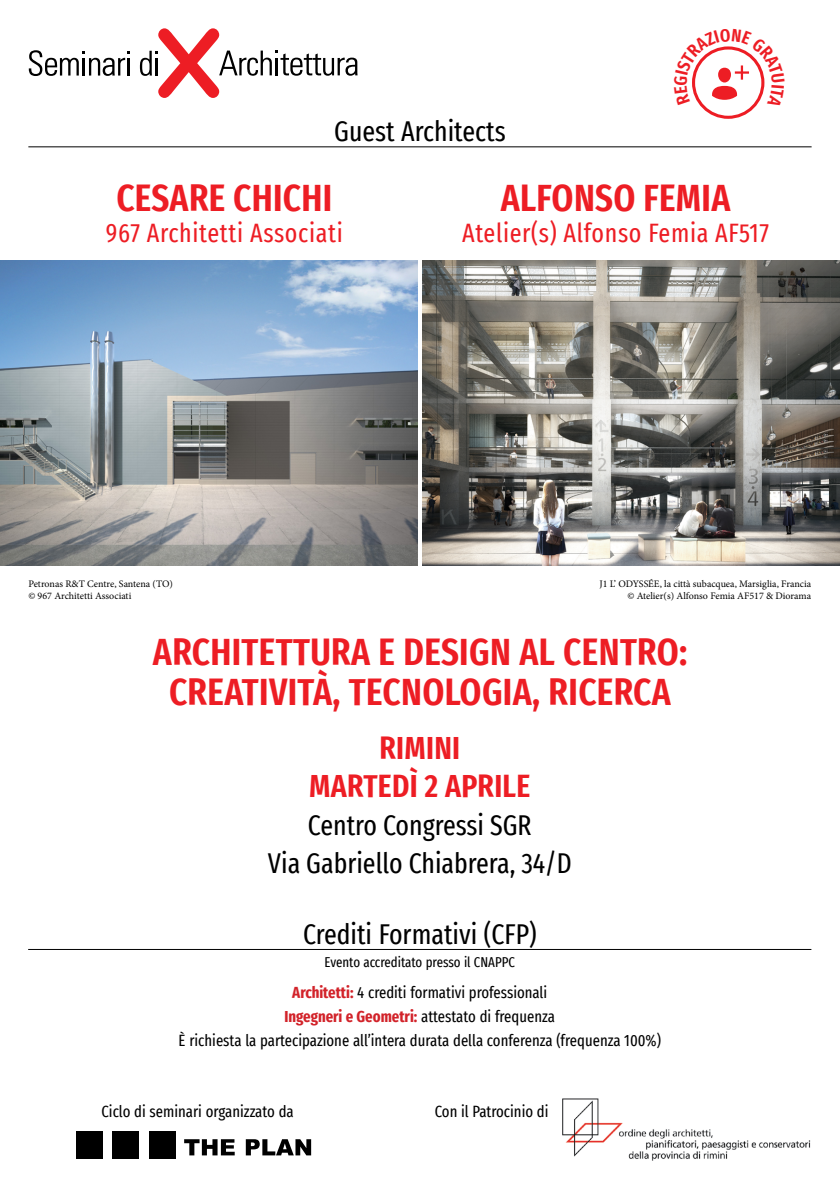
<style>
.page{position:relative;width:840px;height:1191px;background:#fff}
.page>*{position:absolute;margin:0;border:0;box-sizing:border-box;transform-origin:0 0}
.t1{font:600 extra-condensed 38px/40px "Fira Sans";letter-spacing:.01em;color:#ed1d24}
.t2{font:600 extra-condensed 32px/38px "Fira Sans";letter-spacing:.01em;color:#ed1d24}
.t3{font:extra-condensed 28px/38px "Fira Sans";color:#000;text-align:center}
.t4{font:extra-condensed 26px "Fira Sans";letter-spacing:.025em;color:#ed1d24}
.t5{font:extra-condensed 16px/24px "Fira Sans";color:#000;text-align:center}
.t6{font:extra-condensed 14px "Fira Sans";color:#000}
.t7{font:10px/12px "Minion Pro";color:#000;text-align:right}
.s1{font-weight:700;color:#d2232a}
</style>
<div class="page">
<hr style="left:28px;top:949px;width:782px;height:1px;background:#000">
<hr style="left:28px;top:146px;width:783px;height:1px;background:#000">
<svg style="left:29px;top:50px;width:101px;height:26px"></svg>
<svg style="left:140px;top:28px;width:217px;height:70px"></svg>
<img style="left:422px;top:261px;width:417px;height:304px">
<img style="left:0;top:261px;width:417px;height:304px">
<div style="left:76px;top:1131px;width:27px;height:27px;background:#000"></div>
<div style="left:112px;top:1131px;width:27px;height:27px;background:#000"></div>
<div style="left:149px;top:1131px;width:27px;height:27px;background:#000"></div>
<svg style="left:184px;top:1139px;width:50px;height:16px"></svg>
<svg style="left:246px;top:1139px;width:65px;height:16px"></svg>
<img style="left:562px;top:1098px;width:247px;height:62px">
<svg style="left:692px;top:46px;width:73px;height:73px"></svg>
<h3 class="t3" style="left:334px;top:111px;width:173px">Guest Architects</h3>
<h1 class="t1" style="left:116px;top:175px;width:217px">CESARE CHICHI</h1>
<h3 class="t4" style="left:106px;top:213px;width:238px">967 Architetti Associati</h3>
<h1 class="t1" style="left:500px;top:175px;width:229px">ALFONSO FEMIA</h1>
<h3 class="t4" style="left:462px;top:213px;width:308px">Atelier(s) Alfonso Femia AF517</h3>
<p class="t7" style="left:28px;top:578px;width:146px;text-align:left">Petronas R&amp;T Centre, Santena (TO) © 967 Architetti Associati</p>
<p class="t7" style="left:599px;top:578px;width:213px">J1 L’ ODYSSÉE, la città subacquea, Marsiglia, Francia © Atelier(s) Alfonso Femia AF517 &amp; Diorama</p>
<h1 class="t1" style="left:153px;top:630px;width:143px">ARCHITETTURA</h1>
<h1 class="t1" style="left:169px;top:630px;width:519px;text-indent:209px">E DESIGN AL CENTRO:<br>CREATIVITÀ, TECNOLOGIA, RICERCA</h1>
<h2 class="t2" style="left:309px;top:727px;width:198px;text-indent:70px">RIMINI<br>MARTEDÌ 2 APRILE</h2>
<h3 class="t3" style="left:268px;top:805px;width:305px">Centro Congressi SGR<br>Via Gabriello Chiabrera, 34/D</h3>
<h3 class="t3" style="left:303px;top:914px;width:235px">Crediti Formativi (CFP)</h3>
<p class="t6" style="left:324px;top:951px;width:192px">Evento accreditato presso il CNAPPC</p>
<p class="t5" style="left:178px;top:980px;width:483px"><span class="s1">Architetti:</span> 4 crediti formativi professionali<br><span class="s1">Ingegneri e Geometri:</span> attestato di frequenza<br>è richiesta la partecipazione all’intera durata della conferenza (frequenza 100%)</p>
<p class="t5" style="left:101px;top:1098px;width:194px">Ciclo di seminari organizzato da</p>
<p class="t5" style="left:434px;top:1098px;width:115px">Con il Patrocinio di</p>
</div>
